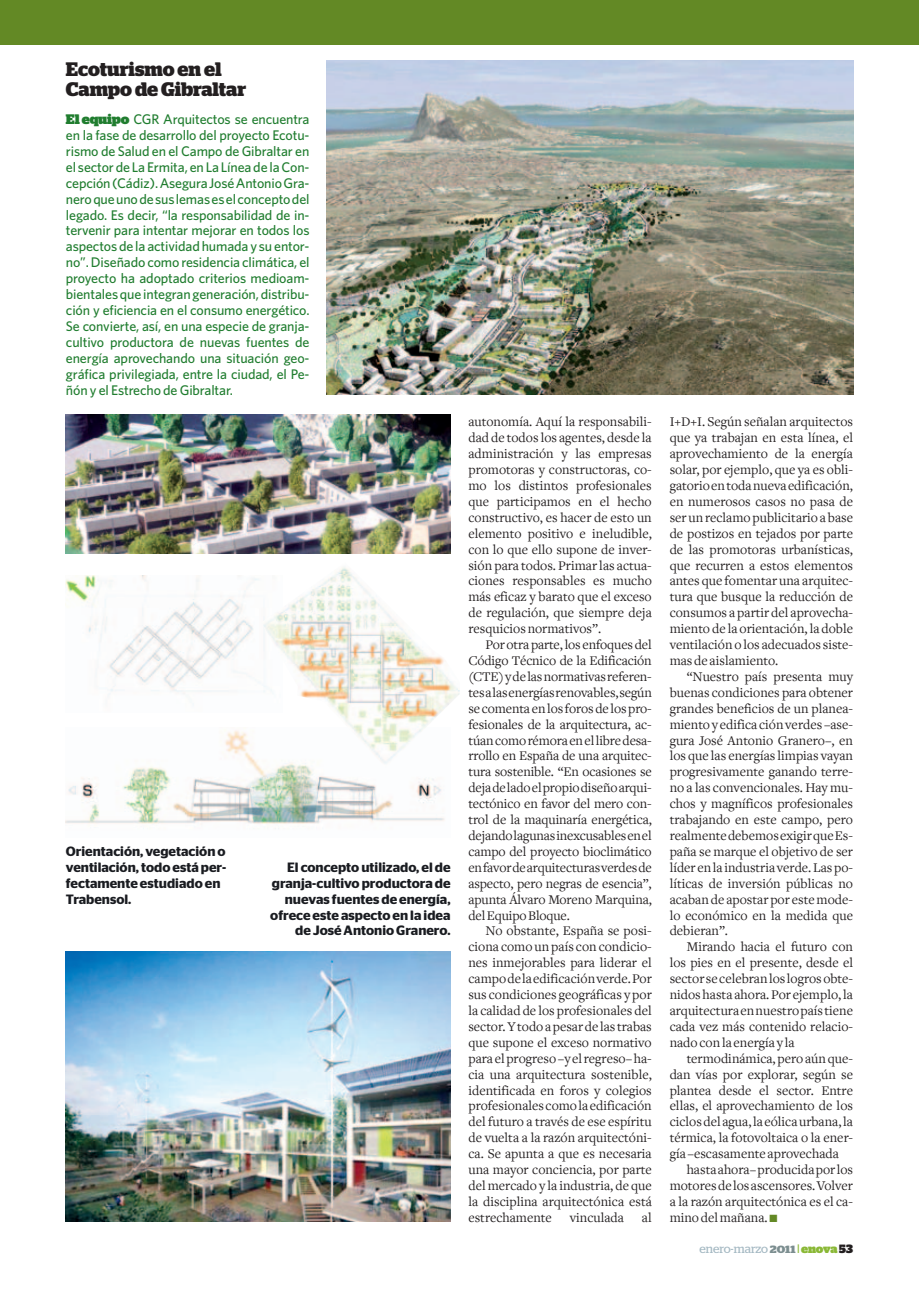
<style>
.page{position:relative;width:919px;height:1289px;background:#fff}
.page>*{position:absolute;margin:0;border:0;box-sizing:border-box;transform-origin:0 0}
.Ladillo{font:700 19.5px/19.5px "Stag";color:#231f20}
.Texto_BASE_enova{font:500 13.95px/15.9px "Whitney";letter-spacing:-.01em;color:#207d2f;text-align:justify}
.Texto_SANGRADO_enova{font:13.8px/15.9px "Freight Text";color:#231f20;text-align:justify}
.Pie_texto{font:600 13.5px/15.9px "Stag Sans";color:#1a1c21}
.t1{font:12px "Stag";color:#a5b9c3}
.s1{font-family:"Stag";font-weight:900;font-size:13.8px}
.s2{color:#638925}
.s3{font-weight:700;font-size:10.5px;color:#7c8e90}
.s4{font-family:"Arial";color:#8ab836}
.s5{font-weight:900;color:#8ab836}
.s6{font-weight:900;color:#231f20}
</style>
<div class="page">
<div style="left:0;top:0;width:918px;height:45px;background:#638925"></div>
<img style="left:326px;top:60px;width:527px;height:334px">
<img style="left:66px;top:951px;width:384px;height:270px">
<img style="left:66px;top:415px;width:384px;height:138px">
<img style="left:66px;top:730px;width:378px;height:99px">
<img style="left:66px;top:575px;width:194px;height:130px">
<img style="left:261px;top:567px;width:198px;height:200px">
<p class="Ladillo" style="left:66px;top:60px;width:182px">Ecoturismo en el<br>Campo de Gibraltar</p>
<p class="Texto_BASE_enova" style="left:66px;top:111px;width:245px"><span class="s1">El equipo</span> CGR Arquitectos se encuentra en la fase de desarrollo del proyecto Ecotu&shy;rismo de Salud en el Campo de Gibraltar en el sector de La Ermita, en La Línea de la Con&shy;cepción (Cádiz). Asegura José Antonio Gra&shy;nero que uno de sus lemas es el concepto del legado. Es decir, “la responsabilidad de in&shy;tervenir para intentar mejorar en todos los aspectos de la actividad humada y su entor&shy;no”. Diseñado como residencia climática, el proyecto ha adoptado criterios medioam&shy;bientales que integran generación, distribu&shy;ción y eficiencia en el consumo energético.<br>Se convierte, así, en una especie de granja&shy;cultivo productora de nuevas fuentes de energía aprovechando una situación geo&shy;gráfica privilegiada, entre la ciudad, el Pe&shy;ñón y el Estrecho de Gibraltar.</p>
<p class="Pie_texto" style="left:66px;top:843px;width:162px">Orientación, vegetación o ventilación, todo está per&shy;fectamente estudiado en<br>Trabensol.</p>
<p class="Pie_texto" style="left:270px;top:859px;width:182px;text-align:right">El concepto utilizado, el de granja-cultivo productora de nuevas fuentes de energía, ofrece este aspecto en la idea de José Antonio Granero.</p>
<p class="Texto_SANGRADO_enova" style="left:468px;top:414px;width:185px">autonomía. Aquí la responsabili&shy;dad de todos los agentes, desde la administración y las empresas promotoras y constructoras, co&shy;mo los distintos profesionales que participamos en el hecho constructivo, es hacer de esto un elemento positivo e ineludible, con lo que ello supone de inver&shy;sión para todos. Primar las actua&shy;ciones responsables es mucho más eficaz y barato que el exceso de regulación, que siempre deja resquicios normativos”.</p>
<p class="Texto_SANGRADO_enova" style="left:468px;top:637px;width:185px;text-indent:17px">Por otra parte, los enfoques del Código Técnico de la Edificación (CTE) y de las normativas referen&shy;tes a las energías renovables, según se comenta en los foros de los pro&shy;fesionales de la arquitectura, ac&shy;túan como rémora en el libre desa&shy;rrollo en España de una arquitec&shy;tura sostenible. “En ocasiones se deja de lado el propio diseño arqui&shy;tectónico en favor del mero con&shy;trol de la maquinaría energética, dejando lagunas inexcusables en el campo del proyecto bioclimático en favor de arquitecturas verdes de aspecto, pero negras de esencia”, apunta Álvaro Moreno Marquina, del Equipo Bloque.</p>
<p class="Texto_SANGRADO_enova" style="left:468px;top:923px;width:185px;text-indent:17px">No obstante, España se posi&shy;ciona como un país con condicio&shy;nes inmejorables para liderar el campo de la edificación verde. Por sus condiciones geográficas y por la calidad de los profesionales del sector. Y todo a pesar de las trabas que supone el exceso normativo para el progreso –y el regreso– ha&shy;cia una arquitectura sostenible, identificada en foros y colegios profesionales como la edificación del futuro a través de ese espíritu de vuelta a la razón arquitectóni&shy;ca. Se apunta a que es necesaria una mayor conciencia, por parte del mercado y la industria, de que la disciplina arquitectónica está estrechamente</p>
<p class="Texto_SANGRADO_enova" style="left:570px;top:1209px;width:56px">vinculada</p>
<p class="Texto_SANGRADO_enova" style="left:642px;top:1209px;width:11px">al</p>
<p class="Texto_SANGRADO_enova" style="left:669px;top:414px;width:185px">I+D+I. Según señalan arquitectos que ya trabajan en esta línea, el aprovechamiento de la energía solar, por ejemplo, que ya es obli&shy;gatorio en toda nueva edificación, en numerosos casos no pasa de ser un reclamo publicitario a base de postizos en tejados por parte de las promotoras urbanísticas, que recurren a estos elementos antes que fomentar una arquitec&shy;tura que busque la reducción de consumos a partir del aprovecha&shy;miento de la orientación, la doble ventilación o los adecuados siste&shy;mas de aislamiento.</p>
<p class="Texto_SANGRADO_enova" style="left:669px;top:668px;width:185px;text-indent:17px">“Nuestro país presenta muy buenas condiciones para obtener grandes beneficios de un planea&shy;miento y edifica ción verdes –ase&shy;gura José Antonio Granero–, en los que las energías limpias vayan progresivamente ganando terre&shy;no a las convencionales. Hay mu&shy;chos y magníficos profesionales trabajando en este campo, pero realmente debemos exigir que Es&shy;paña se marque el objetivo de ser líder en la industria verde. Las po&shy;líticas de inversión públicas no acaban de apostar por este mode&shy;lo económico en la medida que debieran”.</p>
<p class="Texto_SANGRADO_enova" style="left:669px;top:939px;width:185px;text-indent:17px">Mirando hacia el futuro con los pies en el presente, desde el sector se celebran los logros obte&shy;nidos hasta ahora. Por ejemplo, la arquitectura en nuestro país tiene cada vez más contenido relacio&shy;nado con la energía y la</p>
<p class="Texto_SANGRADO_enova" style="left:669px;top:1050px;width:185px;text-indent:17px">termodinámica, pero aún que&shy;dan vías por explorar, según se plantea desde el sector. Entre ellas, el aprovechamiento de los ciclos del agua, la eólica urbana, la térmica, la fotovoltaica o la ener&shy;gía –escasamente aprovechada</p>
<p class="Texto_SANGRADO_enova" style="left:669px;top:1161px;width:185px;text-indent:17px">hasta ahora– producida por los motores de los ascensores. Volver a la razón arquitectónica es el ca&shy;mino del mañana. <span class="s2">■</span></p>
<p class="t1" style="left:699px;top:1242px;width:155px">enero-marzo <span class="s3">2011</span><span class="s4">l</span><span class="s5">enova</span><span class="s6">53</span></p>
</div>
